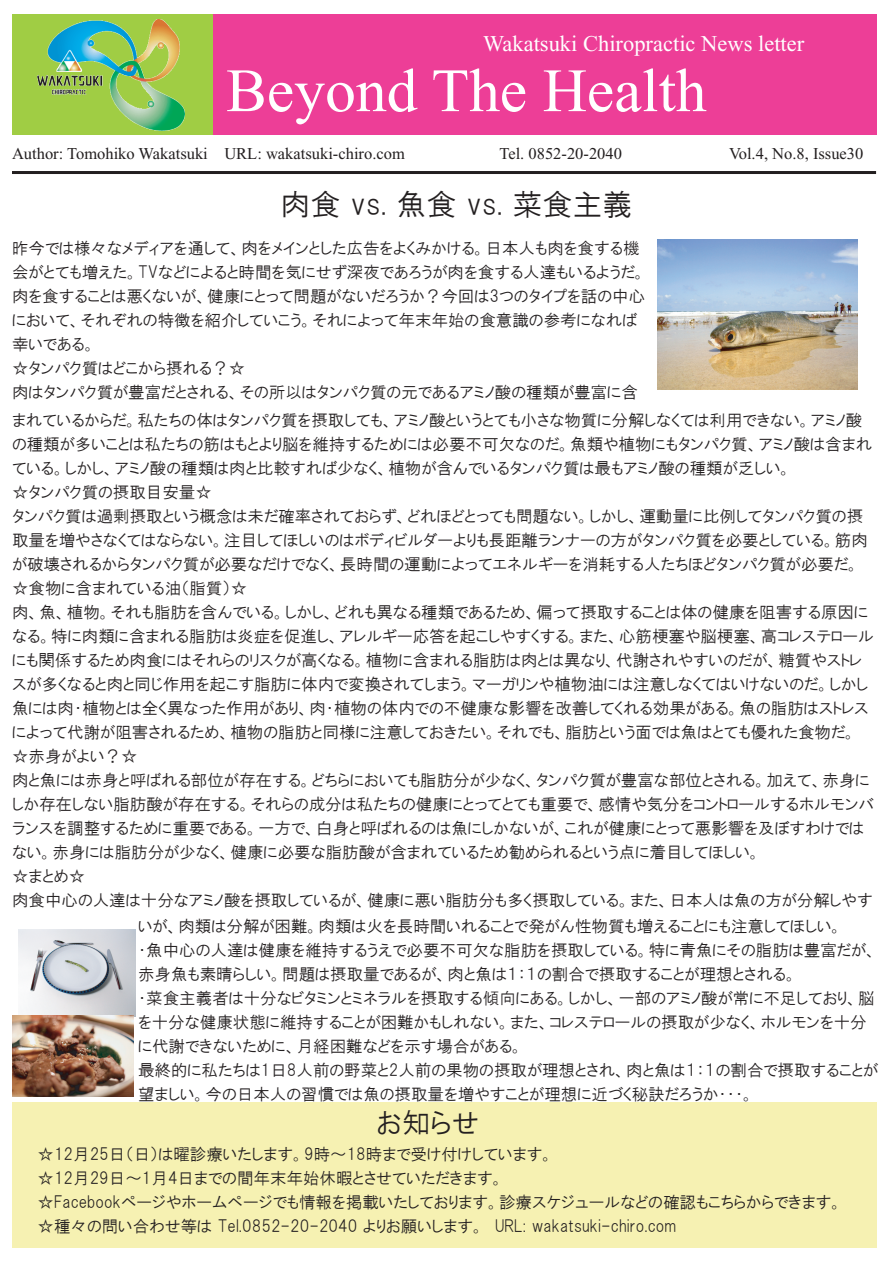
<style>
.page{position:relative;width:893px;height:1263px;background:#fff}
.page>*{position:absolute;margin:0;border:0;box-sizing:border-box;transform-origin:0 0}
.t1{font:61.5px "Times New Roman";color:#fff}
.t2{font:30px "HGP Gothic M";color:#231f20}
.t3{font:28.5px "HGP Gothic M";color:#231f20}
.t4{font:22.5px "Times New Roman";color:#fff}
.t5{font:16.5px/24px "HGP Gothic M";color:#231f20}
.t6{font:16.5px "Times New Roman";color:#231f20}
</style>
<div class="page">
<div style="left:12px;top:15px;width:201px;height:120px;background:#a0cd44"></div>
<div style="left:213px;top:15px;width:663px;height:120px;background:#ed3e97"></div>
<div style="left:12px;top:1102px;width:865px;height:146px;background:#f6f1b2"></div>
<hr style="left:12px;top:171px;width:864px;height:3px;background:#231f20">
<img style="left:37px;top:19px;width:147px;height:111px">
<img style="left:657px;top:240px;width:200px;height:150px">
<img style="left:18px;top:929px;width:117px;height:88px">
<img style="left:12px;top:1015px;width:121px;height:81px">
<h3 class="t4" style="left:483px;top:31px;width:323px">Wakatsuki Chiropractic News letter</h3>
<h1 class="t1" style="left:226px;top:57px;width:482px">Beyond The Health</h1>
<p class="t6" style="left:12px;top:145px;width:394px">Author: Tomohiko Wakatsuki URL: wakatsuki-chiro.com</p>
<p class="t6" style="left:499px;top:145px;width:124px">Tel. 0852-20-2040</p>
<p class="t6" style="left:729px;top:145px;width:136px">Vol.4, No.8, Issue30</p>
<h2 class="t2" style="left:281px;top:189px;width:354px">肉食 vs. 魚食 vs. 菜食主義</h2>
<p class="t5" style="left:12px;top:236px;width:635px">昨今では様々なメディアを通して、肉をメインとした広告をよくみかける。日本人も肉を食する機会がとても増えた。TVなどによると時間を気にせず深夜であろうが肉を食する人達もいるようだ。肉を食することは悪くないが、健康にとって問題がないだろうか？今回は3つのタイプを話の中心において、それぞれの特徴を紹介していこう。それによって年末年始の食意識の参考になれば幸いである。<br>☆タンパク質はどこから摂れる？☆<br>肉はタンパク質が豊富だとされる、その所以はタンパク質の元であるアミノ酸の種類が豊富に含</p>
<p class="t5" style="left:12px;top:408px;width:864px">まれているからだ。私たちの体はタンパク質を摂取しても、アミノ酸というとても小さな物質に分解しなくては利用できない。アミノ酸の種類が多いことは私たちの筋はもとより脳を維持するためには必要不可欠なのだ。魚類や植物にもタンパク質、アミノ酸は含まれている。しかし、アミノ酸の種類は肉と比較すれば少なく、植物が含んでいるタンパク質は最もアミノ酸の種類が乏しい。<br>☆タンパク質の摂取目安量☆<br>タンパク質は過剰摂取という概念は未だ確率されておらず、どれほどとっても問題ない。しかし、運動量に比例してタンパク質の摂取量を増やさなくてはならない。注目してほしいのはボディビルダーよりも長距離ランナーの方がタンパク質を必要としている。筋肉が破壊されるからタンパク質が必要なだけでなく、長時間の運動によってエネルギーを消耗する人たちほどタンパク質が必要だ。☆食物に含まれている油（脂質）☆<br>肉、魚、植物。それも脂肪を含んでいる。しかし、どれも異なる種類であるため、偏って摂取することは体の健康を阻害する原因になる。特に肉類に含まれる脂肪は炎症を促進し、アレルギー応答を起こしやすくする。また、心筋梗塞や脳梗塞、高コレステロールにも関係するため肉食にはそれらのリスクが高くなる。植物に含まれる脂肪は肉とは異なり、代謝されやすいのだが、糖質やストレスが多くなると肉と同じ作用を起こす脂肪に体内で変換されてしまう。マーガリンや植物油には注意しなくてはいけないのだ。しかし魚には肉・植物とは全く異なった作用があり、肉・植物の体内での不健康な影響を改善してくれる効果がある。魚の脂肪はストレスによって代謝が阻害されるため、植物の脂肪と同様に注意しておきたい。それでも、脂肪という面では魚はとても優れた食物だ。☆赤身がよい？☆<br>肉と魚には赤身と呼ばれる部位が存在する。どちらにおいても脂肪分が少なく、タンパク質が豊富な部位とされる。加えて、赤身にしか存在しない脂肪酸が存在する。それらの成分は私たちの健康にとってとても重要で、感情や気分をコントロールするホルモンバランスを調整するために重要である。一方で、白身と呼ばれるのは魚にしかないが、これが健康にとって悪影響を及ぼすわけではない。赤身には脂肪分が少なく、健康に必要な脂肪酸が含まれているため勧められるという点に着目してほしい。<br>☆まとめ☆<br>肉食中心の人達は十分なアミノ酸を摂取しているが、健康に悪い脂肪分も多く摂取している。また、日本人は魚の方が分解しやす</p>
<p class="t5" style="left:138px;top:914px;width:742px">いが、肉類は分解が困難。肉類は火を長時間いれることで発がん性物質も増えることにも注意してほしい。<br>・魚中心の人達は健康を維持するうえで必要不可欠な脂肪を摂取している。特に青魚にその脂肪は豊富だが、赤身魚も素晴らしい。問題は摂取量であるが、肉と魚は１：１の割合で摂取することが理想とされる。<br>・菜食主義者は十分なビタミンとミネラルを摂取する傾向にある。しかし、一部のアミノ酸が常に不足しており、脳を十分な健康状態に維持することが困難かもしれない。また、コレステロールの摂取が少なく、ホルモンを十分に代謝できないために、月経困難などを示す場合がある。<br>最終的に私たちは1日8人前の野菜と2人前の果物の摂取が理想とされ、肉と魚は１：１の割合で摂取することが望ましい。今の日本人の習慣では魚の摂取量を増やすことが理想に近づく秘訣だろうか・・・。</p>
<h3 class="t3" style="left:376px;top:1108px;width:104px">お知らせ</h3>
<p class="t5" style="left:38px;top:1142px;width:806px">☆12月25日（日）は曜診療いたします。9時～18時まで受け付けしています。<br>☆12月29日～1月4日までの間年末年始休暇とさせていただきます。<br>☆Facebookページやホームページでも情報を掲載いたしております。診療スケジュールなどの確認もこちらからできます。☆種々の問い合わせ等は Tel.0852-20-2040 よりお願いします。 URL: wakatsuki-chiro.com</p>
</div>
